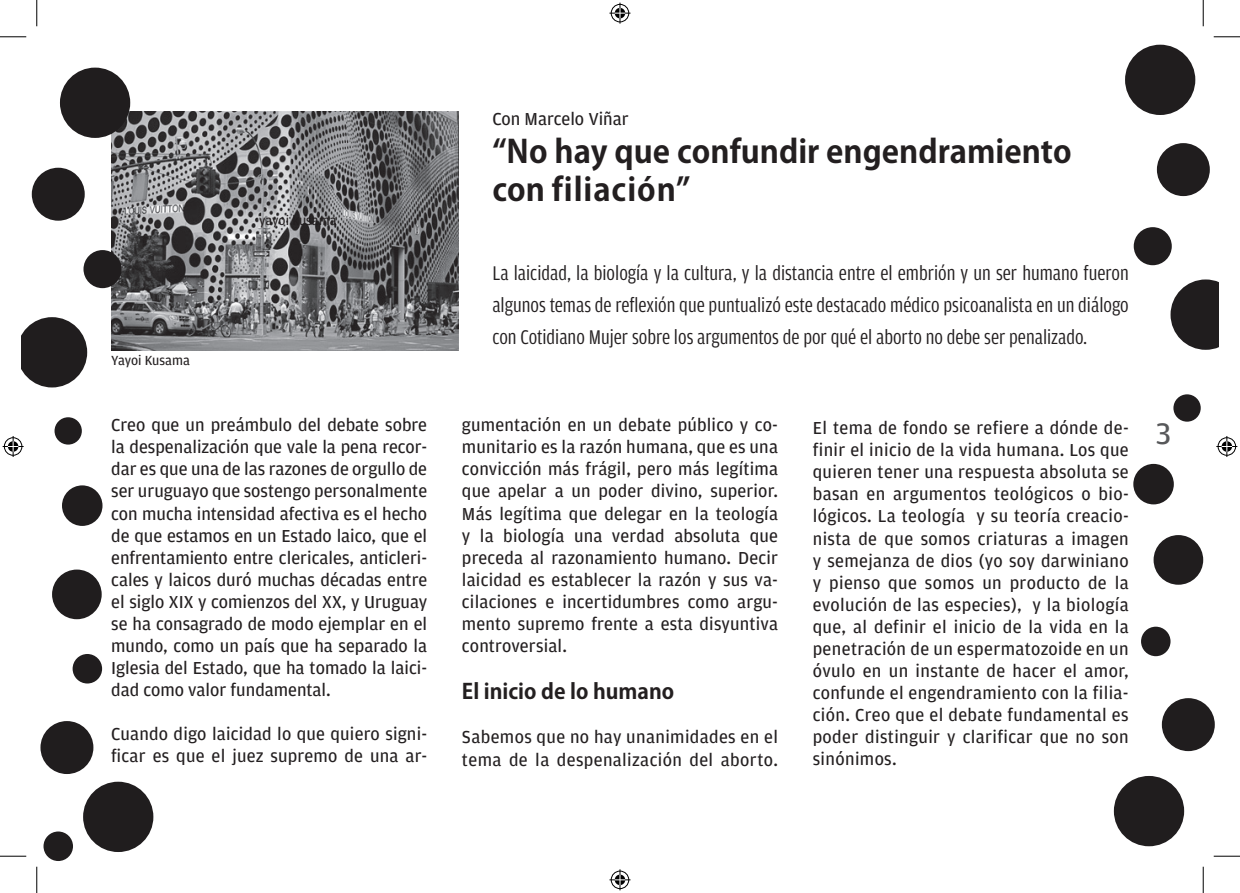
<style>
.page{position:relative;width:1240px;height:893px;background:#fff}
.page>*{position:absolute;margin:0;border:0;box-sizing:border-box;transform-origin:0 0}
.t1{font:700 31.5px/37.8px "Koz Go Pro";color:#231f20}
.t2{font:31.5px "Amplitude";color:#57585a}
.t3{font:21px/31.5px "Amplitude Cond";color:#231f20;text-align:justify}
.t4{font:700 21px "Koz Go Pro";color:#231f20}
.t5{font:18.38px/22.1px "Amplitude";letter-spacing:.01em;color:#231f20;text-align:justify}
.t6{font:14px "Amplitude";color:#231f20}
</style>
<div class="page">
<img style="left:111px;top:111px;width:347px;height:240px">
<div style="left:1124px;top:45px;width:71px;height:70px;background:#201d1e;border-radius:50%"></div>
<div style="left:1156px;top:143px;width:53px;height:53px;background:#201d1e;border-radius:50%"></div>
<div style="left:1133px;top:227px;width:38px;height:38px;background:#201d1e;border-radius:50%"></div>
<svg style="left:1170px;top:279px;width:47px;height:70px"></svg>
<div style="left:1133px;top:463px;width:40px;height:41px;background:#201d1e;border-radius:50%"></div>
<div style="left:1173px;top:394px;width:27px;height:27px;background:#201d1e;border-radius:50%"></div>
<div style="left:1153px;top:534px;width:49px;height:50px;background:#201d1e;border-radius:50%"></div>
<div style="left:1140px;top:626px;width:30px;height:29px;background:#201d1e;border-radius:50%"></div>
<div style="left:1113px;top:775px;width:70px;height:70px;background:#201d1e;border-radius:50%"></div>
<div style="left:1161px;top:697px;width:53px;height:53px;background:#201d1e;border-radius:50%"></div>
<div style="left:60px;top:68px;width:70px;height:70px;background:#201d1e;border-radius:50%"></div>
<div style="left:32px;top:168px;width:53px;height:52px;background:#201d1e;border-radius:50%"></div>
<div style="left:83px;top:250px;width:38px;height:38px;background:#201d1e;border-radius:50%"></div>
<svg style="left:22px;top:317px;width:65px;height:70px"></svg>
<div style="left:62px;top:485px;width:40px;height:40px;background:#201d1e;border-radius:50%"></div>
<div style="left:55px;top:417px;width:27px;height:27px;background:#201d1e;border-radius:50%"></div>
<div style="left:52px;top:569px;width:50px;height:50px;background:#201d1e;border-radius:50%"></div>
<div style="left:73px;top:653px;width:29px;height:30px;background:#201d1e;border-radius:50%"></div>
<div style="left:83px;top:781px;width:70px;height:70px;background:#201d1e;border-radius:50%"></div>
<div style="left:40px;top:720px;width:53px;height:53px;background:#201d1e;border-radius:50%"></div>
<div style="left:43px;top:831px;width:30px;height:29px;background:#201d1e;border-radius:50%"></div>
<svg style="left:0;top:36px;width:26px;height:1px"></svg>
<svg style="left:1213px;top:36px;width:26px;height:1px"></svg>
<svg style="left:0;top:855px;width:26px;height:1px"></svg>
<svg style="left:1213px;top:855px;width:26px;height:1px"></svg>
<svg style="left:36px;top:0;width:1px;height:26px"></svg>
<svg style="left:36px;top:866px;width:1px;height:26px"></svg>
<svg style="left:1202px;top:0;width:1px;height:26px"></svg>
<svg style="left:1202px;top:866px;width:1px;height:26px"></svg>
<svg style="left:609px;top:3px;width:21px;height:21px"></svg>
<svg style="left:609px;top:869px;width:21px;height:20px"></svg>
<svg style="left:3px;top:436px;width:21px;height:21px"></svg>
<svg style="left:1216px;top:436px;width:21px;height:21px"></svg>
<p class="t6" style="left:111px;top:353px;width:80px">Yayoi Kusama</p>
<p class="t6" style="left:259px;top:212px;width:79px">yayoi kusama</p>
<p class="t5" style="left:111px;top:414px;width:317px">Creo que un preámbulo del debate sobre la despenalización que vale la pena recor&shy;dar es que una de las razones de orgullo de ser uruguayo que sostengo personalmente con mucha intensidad afectiva es el hecho de que estamos en un Estado laico, que el enfrentamiento entre clericales, anticleri&shy;cales y laicos duró muchas décadas entre el siglo XIX y comienzos del XX, y Uruguay se ha consagrado de modo ejemplar en el mundo, como un país que ha separado la Iglesia del Estado, que ha tomado la laici&shy;dad como valor fundamental.</p>
<p class="t5" style="left:111px;top:722px;width:317px">Cuando digo laicidad lo que quiero signi&shy;ficar es que el juez supremo de una ar-</p>
<p class="t5" style="left:492px;top:108px;width:138px">Con Marcelo Viñar</p>
<h1 class="t1" style="left:492px;top:134px;width:581px">“No hay que confundir engendramiento con filiación”</h1>
<p class="t3" style="left:492px;top:258px;width:638px">La laicidad, la biología y la cultura, y la distancia entre el embrión y un ser humano fueron algunos temas de reflexión que puntualizó este destacado médico psicoanalista en un diálogo con Cotidiano Mujer sobre los argumentos de por qué el aborto no debe ser penalizado.</p>
<p class="t5" style="left:462px;top:414px;width:317px">gumentación en un debate público y co&shy;munitario es la razón humana, que es una convicción más frágil, pero más legítima que apelar a un poder divino, superior.<br>Más legítima que delegar en la teología y la biología una verdad absoluta que preceda al razonamiento humano. Decir laicidad es establecer la razón y sus va&shy;cilaciones e incertidumbres como argu&shy;mento supremo frente a esta disyuntiva controversial.</p>
<p class="t4" style="left:462px;top:677px;width:214px">El inicio de lo humano</p>
<p class="t5" style="left:462px;top:726px;width:317px">Sabemos que no hay unanimidades en el tema de la despenalización del aborto.</p>
<p class="t5" style="left:812px;top:417px;width:317px">El tema de fondo se refiere a dónde de&shy;finir el inicio de la vida humana. Los que quieren tener una respuesta absoluta se basan en argumentos teológicos o bio&shy;lógicos. La teología y su teoría creacio&shy;nista de que somos criaturas a imagen y semejanza de dios (yo soy darwiniano y pienso que somos un producto de la evolución de las especies), y la biología que, al definir el inicio de la vida en la penetración de un espermatozoide en un óvulo en un instante de hacer el amor, confunde el engendramiento con la filia&shy;ción. Creo que el debate fundamental es poder distinguir y clarificar que no son sinónimos.</p>
<h1 class="t2" style="left:1155px;top:416px;width:17px">3</h1>
</div>
